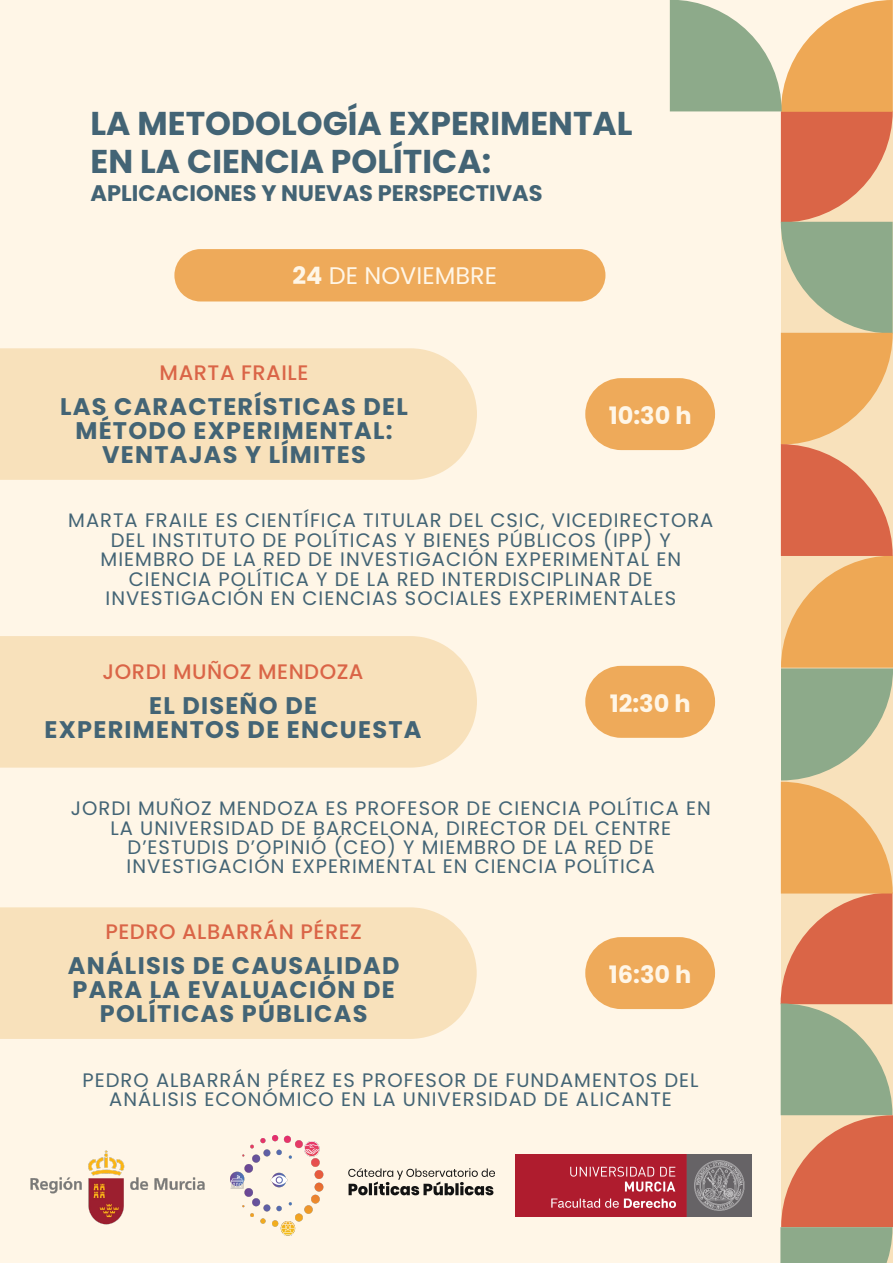
<style>
.page{position:relative;width:893px;height:1263px;background:#fff6e7}
.page>*{position:absolute;margin:0;border:0;box-sizing:border-box;transform-origin:0 0}
.t1{font:700 33px/37.8px "Poppins";color:#436475}
.t2{font:700 24px/23.8px "Poppins";letter-spacing:.05em;color:#436475;text-align:center}
.t3{font:700 24px "Poppins";color:#fff6e7}
.t4{font:24px "Poppins";color:#fff6e7}
.t5{font:700 22.5px "Poppins";color:#436475}
.t6{font:500 21px "Poppins";letter-spacing:.025em;color:#da6547}
.t7{font:19.5px/19.3px "Poppins";letter-spacing:.05em;color:#436475;text-align:center}
.s1{font-weight:700}
</style>
<div class="page">
<div style="left:174px;top:249px;width:431px;height:52px;background:#eea855;border-radius:26px"></div>
<div style="left:0;top:348px;width:477px;height:132px;background:#f8e1bb"></div>
<svg style="left:670px;top:0;width:223px;height:1263px"></svg>
<div style="left:0;top:636px;width:477px;height:132px;background:#f8e1bb"></div>
<div style="left:585px;top:666px;width:130px;height:72px;background:#eea855;border-radius:36px"></div>
<div style="left:0;top:907px;width:477px;height:132px;background:#f8e1bb"></div>
<div style="left:585px;top:378px;width:130px;height:72px;background:#eea855;border-radius:36px"></div>
<div style="left:585px;top:937px;width:130px;height:72px;background:#eea855;border-radius:36px"></div>
<img style="left:231px;top:1136px;width:263px;height:99px">
<img style="left:516px;top:1154px;width:236px;height:63px">
<img style="left:30px;top:1150px;width:175px;height:75px">
<h1 class="t1" style="left:91px;top:105px;width:543px">LA METODOLOGÍA EXPERIMENTAL<br>EN LA CIENCIA POLÍTICA:</h1>
<p class="t5" style="left:91px;top:178px;width:454px">APLICACIONES Y NUEVAS PERSPECTIVAS</p>
<p class="t4" style="left:292px;top:258px;width:206px"><span class="s1">24</span> DE NOVIEMBRE</p>
<p class="t6" style="left:160px;top:358px;width:150px">MARTA FRAILE</p>
<p class="t2" style="left:60px;top:395px;width:349px">LAS CARACTERÍSTICAS DEL<br>MÉTODO EXPERIMENTAL:<br>VENTAJAS Y LÍMITES</p>
<p class="t3" style="left:609px;top:399px;width:84px">10:30 h</p>
<p class="t7" style="left:68px;top:511px;width:647px">MARTA FRAILE ES CIENTÍFICA TITULAR DEL CSIC, VICEDIRECTORA DEL INSTITUTO DE POLÍTICAS Y BIENES PÚBLICOS (IPP) Y MIEMBRO DE LA RED DE INVESTIGACIÓN EXPERIMENTAL EN CIENCIA POLÍTICA Y DE LA RED INTERDISCIPLINAR DE INVESTIGACIÓN EN CIENCIAS SOCIALES EXPERIMENTALES</p>
<p class="t6" style="left:103px;top:657px;width:263px">JORDI MUÑOZ MENDOZA</p>
<p class="t2" style="left:45px;top:694px;width:378px">EL DISEÑO DE<br>EXPERIMENTOS DE ENCUESTA</p>
<p class="t3" style="left:610px;top:687px;width:82px">12:30 h</p>
<p class="t7" style="left:71px;top:799px;width:641px">JORDI MUÑOZ MENDOZA ES PROFESOR DE CIENCIA POLÍTICA EN LA UNIVERSIDAD DE BARCELONA, DIRECTOR DEL CENTRE D’ESTUDIS D’OPINIÓ (CEO) Y MIEMBRO DE LA RED DE INVESTIGACIÓN EXPERIMENTAL EN CIENCIA POLÍTICA</p>
<p class="t6" style="left:105px;top:917px;width:258px">PEDRO ALBARRÁN PÉREZ</p>
<p class="t2" style="left:68px;top:954px;width:333px">ANÁLISIS DE CAUSALIDAD<br>PARA LA EVALUACIÓN DE<br>POLÍTICAS PÚBLICAS</p>
<p class="t3" style="left:609px;top:958px;width:84px">16:30 h</p>
<p class="t7" style="left:83px;top:1070px;width:617px">PEDRO ALBARRÁN PÉREZ ES PROFESOR DE FUNDAMENTOS DEL<br>ANÁLISIS ECONÓMICO EN LA UNIVERSIDAD DE ALICANTE</p>
</div>
